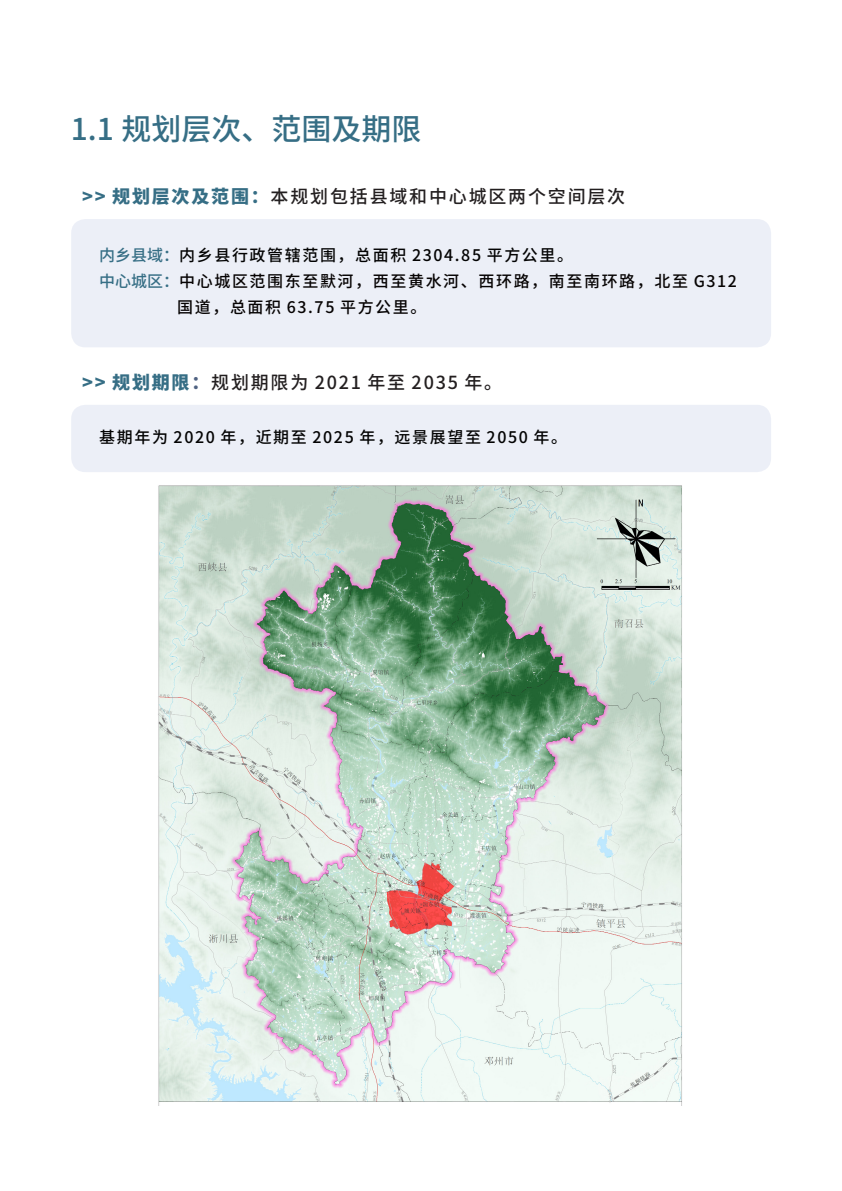
<style>
.page{position:relative;width:842px;height:1191px;background:#fff}
.page>*{position:absolute;margin:0;border:0;box-sizing:border-box;transform-origin:0 0}
.t1{font:500 30px "Source Han Sans CN";color:#366e85}
.t2{font:500 18px "Source Han Sans CN";letter-spacing:.1em;color:#231f20}
.t3{font:500 16px "Source Han Sans CN";letter-spacing:.1em;color:#030303}
.t4{font:500 16px "Source Han Sans CN";letter-spacing:.1em;color:#060303}
.s1{font-weight:800;color:#366e85}
.s2{color:#366e85}
.s3{font-weight:800;color:#4f6282}
</style>
<div class="page">
<div style="left:71px;top:219px;width:700px;height:128px;background:#eceff7;border-radius:14px"></div>
<div style="left:71px;top:405px;width:700px;height:67px;background:#eceff7;border-radius:14px"></div>
<img style="left:158px;top:485px;width:524px;height:621px">
<p class="t1" style="left:71px;top:112px;width:352px">1.1 规划层次、范围及期限</p>
<p class="t2" style="left:82px;top:186px;width:545px"><span class="s1">&gt;&gt; 规划层次及范围：</span>本规划包括县域和中心城区两个空间层次</p>
<p class="t3" style="left:99px;top:246px;width:475px"><span class="s2">内乡县域：</span>内乡县行政管辖范围，总面积 2304.85 平方公里。</p>
<p class="t4" style="left:99px;top:272px;width:639px"><span class="s2">中心城区：</span>中心城区范围东至默河，西至黄水河、西环路，南至南环路，北至 G312</p>
<p class="t4" style="left:177px;top:298px;width:251px">国道，总面积 63.75 平方公里。</p>
<p class="t2" style="left:82px;top:372px;width:421px"><span class="s1">&gt;&gt; 规划期限</span><span class="s3">：</span>规划期限为 2021 年至 2035 年。</p>
<p class="t3" style="left:99px;top:428px;width:469px">基期年为 2020 年，近期至 2025 年，远景展望至 2050 年。</p>
</div>
